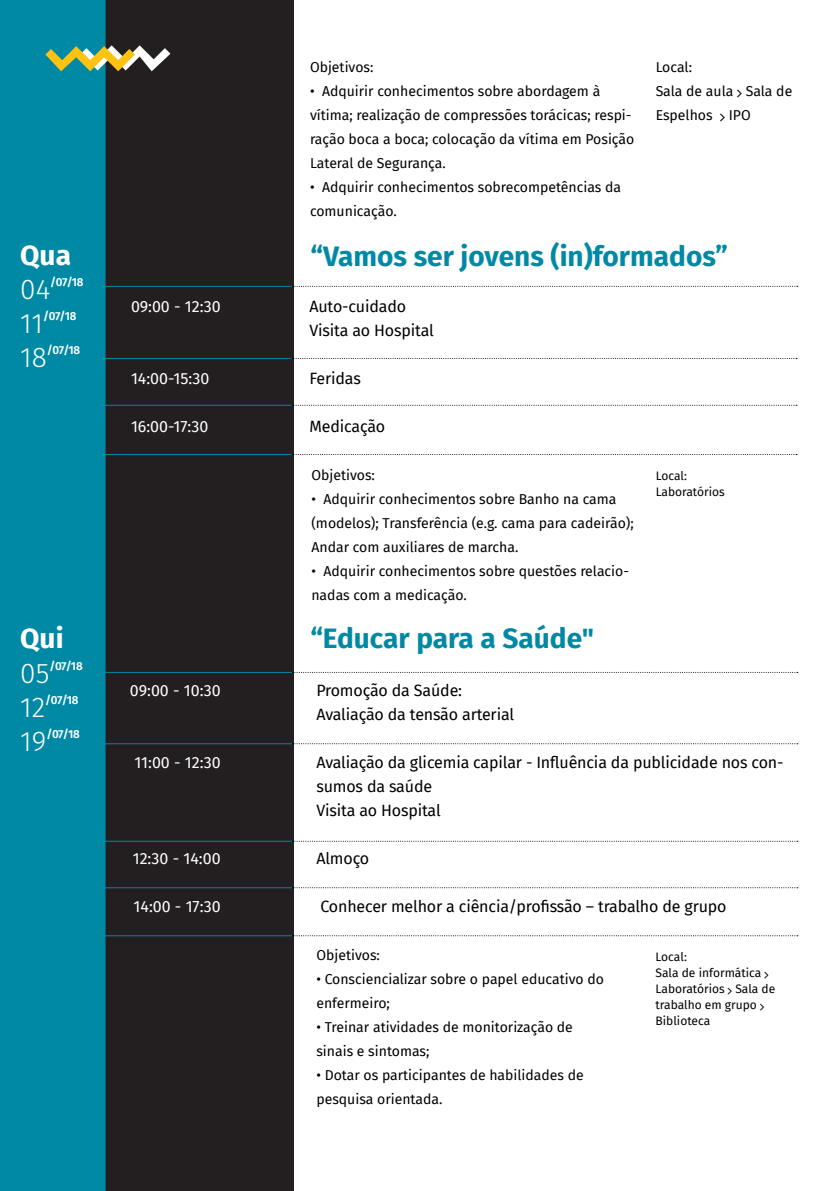
<style>
.page{position:relative;width:840px;height:1191px;background:#fff}
.page>*{position:absolute;margin:0;border:0;box-sizing:border-box;transform-origin:0 0}
.UCP{font:700 28px "Fira Sans";color:#0089a5}
.UCP-2{font:300 28px "Fira Sans";color:#fff}
.UCP-3{font:700 28px "Fira Sans";color:#fff}
.texto{font:16px/24px "Fira Sans";letter-spacing:-.01em;color:#000}
.texto-2{font:16px "Fira Sans";color:#fff}
.texto-3{font:14px/24px "Fira Sans";color:#000}
.texto-4{font:12px/16px "Fira Sans";color:#000}
.UCP-4{font:600 11.6px "Fira Sans";letter-spacing:-.035em;color:#fff}
</style>
<div class="page">
<div style="left:106px;top:0;width:188px;height:1191px;background:#231f20"></div>
<div style="left:0;top:0;width:106px;height:1191px;background:#0089a5"></div>
<svg style="left:291px;top:358px;width:505px;height:1px"></svg>
<svg style="left:291px;top:405px;width:505px;height:1px"></svg>
<svg style="left:291px;top:454px;width:505px;height:1px"></svg>
<hr style="left:100px;top:358px;width:191px;height:1px;background:#0089a5">
<hr style="left:100px;top:405px;width:191px;height:1px;background:#0089a5">
<hr style="left:100px;top:454px;width:191px;height:1px;background:#0089a5">
<hr style="left:101px;top:286px;width:191px;height:1px;background:#0089a5">
<hr style="left:100px;top:672px;width:192px;height:1px;background:#0089a5">
<hr style="left:100px;top:840px;width:192px;height:1px;background:#0089a5">
<hr style="left:100px;top:887px;width:192px;height:1px;background:#0089a5">
<hr style="left:100px;top:935px;width:192px;height:1px;background:#0089a5">
<hr style="left:100px;top:743px;width:192px;height:1px;background:#0089a5">
<svg style="left:292px;top:286px;width:505px;height:1px"></svg>
<svg style="left:292px;top:672px;width:505px;height:1px"></svg>
<svg style="left:292px;top:887px;width:505px;height:1px"></svg>
<svg style="left:292px;top:935px;width:505px;height:1px"></svg>
<svg style="left:292px;top:840px;width:505px;height:1px"></svg>
<svg style="left:292px;top:743px;width:505px;height:1px"></svg>
<svg style="left:45px;top:45px;width:125px;height:26px"></svg>
<p class="UCP-3" style="left:20px;top:231px;width:52px">Qua</p>
<p class="UCP-2" style="left:20px;top:269px;width:31px">04</p>
<p class="UCP-4" style="left:50px;top:273px;width:35px">/07/18</p>
<p class="UCP-2" style="left:20px;top:303px;width:24px">11</p>
<p class="UCP-4" style="left:43px;top:307px;width:35px">/07/18</p>
<p class="UCP-2" style="left:20px;top:337px;width:28px">18</p>
<p class="UCP-4" style="left:47px;top:341px;width:35px">/07/18</p>
<p class="texto-2" style="left:131px;top:294px;width:91px">09:00 - 12:30</p>
<p class="texto-2" style="left:131px;top:366px;width:80px">14:00-15:30</p>
<p class="texto-2" style="left:131px;top:414px;width:79px">16:00-17:30</p>
<p class="UCP-3" style="left:20px;top:615px;width:45px">Qui</p>
<p class="UCP-2" style="left:20px;top:653px;width:31px">05</p>
<p class="UCP-4" style="left:49px;top:656px;width:35px">/07/18</p>
<p class="UCP-2" style="left:20px;top:687px;width:26px">12</p>
<p class="UCP-4" style="left:45px;top:690px;width:35px">/07/18</p>
<p class="UCP-2" style="left:20px;top:721px;width:28px">19</p>
<p class="UCP-4" style="left:46px;top:724px;width:35px">/07/18</p>
<p class="texto-2" style="left:130px;top:678px;width:92px">09:00 - 10:30</p>
<p class="texto-2" style="left:134px;top:750px;width:87px">11:00 - 12:30</p>
<p class="texto-2" style="left:133px;top:846px;width:89px">12:30 - 14:00</p>
<p class="texto-2" style="left:133px;top:894px;width:88px">14:00 - 17:30</p>
<p class="texto-3" style="left:310px;top:55px;width:65px">Objetivos:</p>
<p class="texto-3" style="left:310px;top:79px;width:325px">• Adquirir conhecimentos sobre abordagem à vítima; realização de compressões torácicas; respi&shy;ração boca a boca; colocação da vítima em Posição Lateral de Segurança.</p>
<p class="texto-3" style="left:310px;top:175px;width:312px">• Adquirir conhecimentos sobrecompetências da comunicação.</p>
<p class="texto-3" style="left:655px;top:55px;width:38px">Local:</p>
<p class="texto-3" style="left:655px;top:79px;width:138px">Sala de aula Sala de<br>Espelhos IPO</p>
<p class="UCP" style="left:310px;top:232px;width:419px">“Vamos ser jovens (in)formados”</p>
<p class="texto" style="left:309px;top:294px;width:98px">Auto-cuidado</p>
<p class="texto" style="left:309px;top:318px;width:126px">Visita ao Hospital</p>
<p class="texto" style="left:309px;top:366px;width:53px">Feridas</p>
<p class="texto" style="left:309px;top:414px;width:77px">Medicação</p>
<p class="texto-3" style="left:311px;top:463px;width:65px">Objetivos:</p>
<p class="texto-3" style="left:311px;top:487px;width:323px">• Adquirir conhecimentos sobre Banho na cama (modelos); Transferência (e.g. cama para cadeirão);<br>Andar com auxiliares de marcha.</p>
<p class="texto-3" style="left:311px;top:559px;width:319px">• Adquirir conhecimentos sobre questões relacio&shy;nadas com a medicação.</p>
<p class="UCP" style="left:310px;top:615px;width:285px">“Educar para a Saúde"</p>
<p class="texto-4" style="left:655px;top:467px;width:33px">Local:</p>
<p class="texto-4" style="left:655px;top:483px;width:71px">Laboratórios</p>
<p class="texto" style="left:316px;top:678px;width:147px">Promoção da Saúde:</p>
<p class="texto" style="left:316px;top:702px;width:199px">Avaliação da tensão arterial</p>
<p class="texto" style="left:316px;top:750px;width:468px">Avaliação da glicemia capilar - Influência da publicidade nos con&shy;sumos da saúde</p>
<p class="texto" style="left:316px;top:798px;width:126px">Visita ao Hospital</p>
<p class="texto" style="left:316px;top:846px;width:54px">Almoço</p>
<p class="texto" style="left:320px;top:894px;width:407px">Conhecer melhor a ciência/profissão – trabalho de grupo</p>
<p class="texto-4" style="left:655px;top:948px;width:33px">Local:</p>
<p class="texto-4" style="left:655px;top:964px;width:121px">Sala de informática<br>Laboratórios Sala de trabalho em grupo<br>Biblioteca</p>
<p class="texto-3" style="left:316px;top:943px;width:65px">Objetivos:</p>
<p class="texto-3" style="left:316px;top:967px;width:289px">• Consciencializar sobre o papel educativo do enfermeiro;</p>
<p class="texto-3" style="left:316px;top:1015px;width:258px">• Treinar atividades de monitorização de sinais e sintomas;</p>
<p class="texto-3" style="left:316px;top:1063px;width:269px">• Dotar os participantes de habilidades de pesquisa orientada.</p>
</div>
